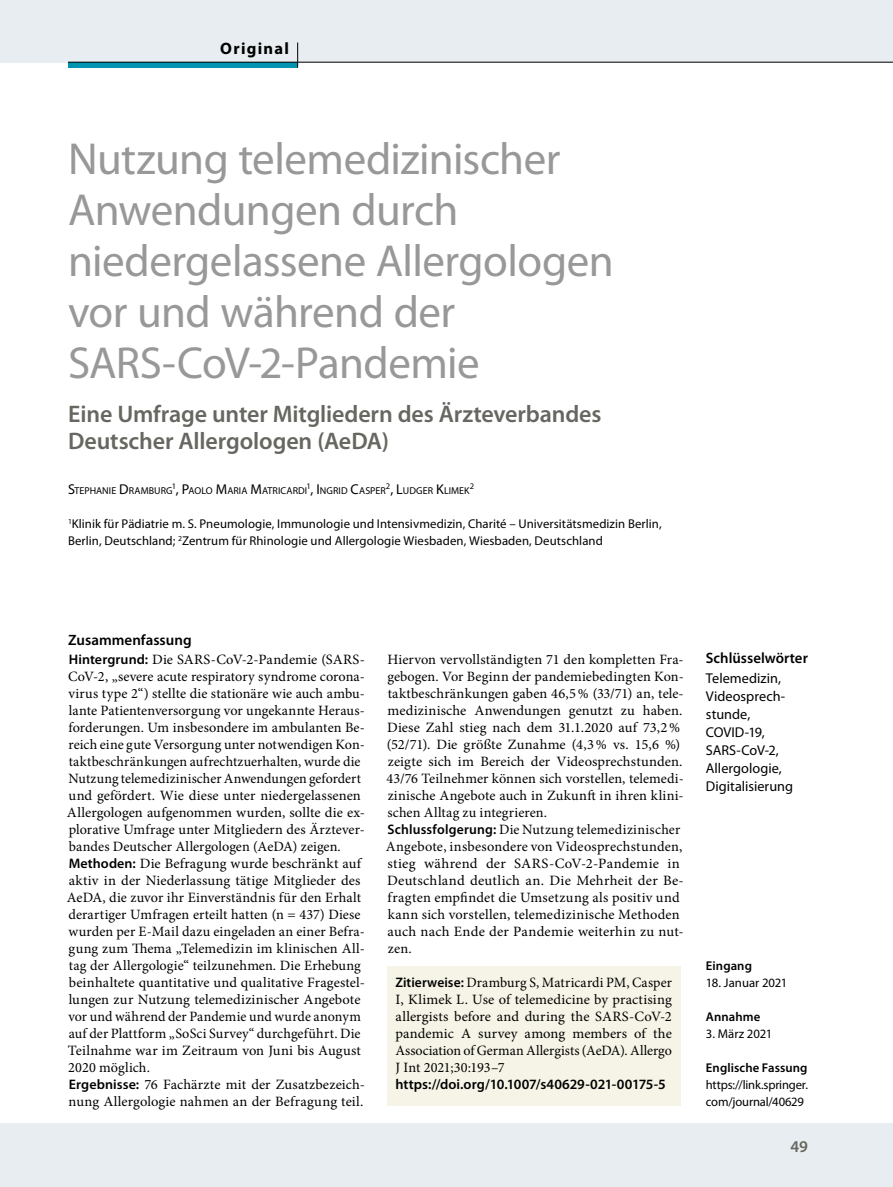
<style>
.page{position:relative;width:893px;height:1187px;background:#fff}
.page>*{position:absolute;margin:0;border:0;box-sizing:border-box;transform-origin:0 0}
.Title_1{font:45px/51px "Myriad Pro";letter-spacing:-.015em;color:#989898}
.SubTitle_x{font:600 24px/27px "Myriad Pro";letter-spacing:-.005em;color:#676660}
.t1{font:700 16.5px "Myriad Pro";letter-spacing:.08em;color:#000}
.t2{font:600 16.5px "Myriad Pro";color:#676660}
.SectionHeading_1_x{font:600 15px "Myriad Pro";color:#000}
.Keyword_Heading_x{font:600 15px "Myriad Pro";color:#000}
.Para_Dateline{font:14.25px/17px "Minion Pro";letter-spacing:.005em;color:#000}
.Keyword_x{font:14.25px/18px "Myriad Pro";letter-spacing:.005em;color:#000}
.Para_DOI{font:600 14.25px "Myriad Pro";color:#000}
.Author_SubTitle_Zusa{font:12.75px/17px "Myriad Pro";letter-spacing:.005em;color:#000}
.Tip_Para_x{font:12.75px/17px "Myriad Pro";letter-spacing:-.01em;color:#000}
.Tip_Para_bold{font:600 12.75px "Myriad Pro";letter-spacing:.005em;color:#000}
.Author_SubTitle{font:10.05px "Myriad Pro";letter-spacing:.005em;color:#000}
.s1{font-size:14.25px}
.s2{font-family:"Myriad Pro";font-weight:600;font-size:13.8px}
</style>
<div class="page">
<div style="left:0;top:0;width:893px;height:62px;background:#e7edf0"></div>
<div style="left:0;top:1123px;width:893px;height:63px;background:#e7edf0"></div>
<div style="left:387px;top:966px;width:293px;height:139px;background:#f6f4e6"></div>
<div style="left:68px;top:62px;width:230px;height:5px;background:#0094b1"></div>
<hr style="left:68px;top:62px;width:230px;height:1px;background:#000">
<hr style="left:298px;top:62px;width:595px;height:1px;background:#000">
<svg style="left:297px;top:43px;width:1px;height:24px"></svg>
<p class="t1" style="left:220px;top:37px;width:70px">Original</p>
<p class="Title_1" style="left:68px;top:133px;width:547px">Nutzung telemedizinischer<br>Anwendungen durch niedergelassene Allergologen vor und während der<br>SARS-CoV-2-Pandemie</p>
<p class="SubTitle_x" style="left:68px;top:400px;width:535px">Eine Umfrage unter Mitgliedern des Ärzteverbandes<br>Deutscher Allergologen (AeDA)</p>
<p class="Author_SubTitle" style="left:68px;top:484px;width:408px"><span class="s1">S</span>TEPHANIE <span class="s1">D</span>RAMBURG<sup>1</sup><span class="s1">, P</span>AOLO <span class="s1">M</span>ARIA <span class="s1">M</span>ATRICARDI<sup>1</sup><span class="s1">, I</span> NGRID <span class="s1">C</span>ASPER<sup>2</sup><span class="s1">, L</span>UDGER <span class="s1">K</span>LIMEK<sup>2</sup></p>
<p class="Author_SubTitle_Zusa" style="left:68px;top:514px;width:595px"><sup>1</sup>Klinik für Pädiatrie m. S. Pneumologie, Immunologie und Intensivmedizin, Charité – Universitätsmedizin Berlin,<br>Berlin, Deutschland; <sup>2</sup>Zentrum für Rhinologie und Allergologie Wiesbaden, Wiesbaden, Deutschland</p>
<p class="SectionHeading_1_x" style="left:68px;top:630px;width:125px">Zusammenfassung</p>
<p class="Para_Dateline" style="left:67px;top:650px;width:299px"><span class="s2">Hintergrund:</span> Die SARS-CoV-2-Pandemie (SARS-CoV-2, „severe acute respiratory syndrome corona&shy;virus type 2“) stellte die stationäre wie auch ambu&shy;lante Patientenversorgung vor ungekannte Heraus&shy;forderungen. Um insbesondere im ambulanten Be&shy;reich eine gute Versorgung unter notwendigen Kon&shy;taktbeschränkungen aufrechtzuerhalten, wurde die Nutzung telemedizinischer Anwendungen gefordert und gefördert. Wie diese unter niedergelassenen Allergologen aufgenommen wurden, sollte die ex&shy;plorative Umfrage unter Mitgliedern des Ärztever&shy;bandes Deutscher Allergologen (AeDA) zeigen.</p>
<p class="Para_Dateline" style="left:67px;top:854px;width:299px"><span class="s2">Methoden:</span> Die Befragung wurde beschränkt auf aktiv in der Niederlassung tätige Mitglieder des AeDA, die zuvor ihr Einverständnis für den Erhalt derartiger Umfragen erteilt hatten (n = 437) Diese wurden per E-Mail dazu eingeladen an einer Befra&shy;gung zum Thema „Telemedizin im klinischen All&shy;tag der Allergologie“ teilzunehmen. Die Erhebung beinhaltete quantitative und qualitative Fragestel&shy;lungen zur Nutzung telemedizinischer Angebote vor und während der Pandemie und wurde anonym auf der Plattform „SoSci Survey“ durchgeführt. Die Teilnahme war im Zeitraum von Juni bis August 2020 möglich.</p>
<p class="Para_Dateline" style="left:69px;top:1076px;width:298px"><span class="s2">Ergebnisse:</span> 76 Fachärzte mit der Zusatzbezeich&shy;nung Allergologie nahmen an der Befragung teil.</p>
<p class="Para_Dateline" style="left:387px;top:650px;width:299px">Hiervon vervollständigten 71 den kompletten Fra&shy;gebogen. Vor Beginn der pandemiebedingten Kon&shy;taktbeschränkungen gaben 46,5% (33/71) an, tele&shy;medizinische Anwendungen genutzt zu haben.<br>Diese Zahl stieg nach dem 31.1.2020 auf 73,2% (52/71). Die größte Zunahme (4,3% vs. 15,6 %) zeigte sich im Bereich der Videosprechstunden.<br>43/76 Teilnehmer können sich vorstellen, telemedi&shy;zinische Angebote auch in Zukunft in ihren klini&shy;schen Alltag zu integrieren.</p>
<p class="Para_Dateline" style="left:386px;top:820px;width:299px"><span class="s2">Schlussfolgerung:</span> Die Nutzung telemedizinischer Angebote, insbesondere von Videosprechstunden, stieg während der SARS-CoV-2-Pandemie in Deutschland deutlich an. Die Mehrheit der Be&shy;fragten empfindet die Umsetzung als positiv und kann sich vorstellen, telemedizinische Methoden auch nach Ende der Pandemie weiterhin zu nut&shy;zen.</p>
<p class="Para_Dateline" style="left:395px;top:974px;width:278px;text-align:justify"><span class="s2">Zitierweise:</span> Dramburg S, Matricardi PM, Casper I, Klimek L. Use of telemedicine by practising allergists before and during the SARS-CoV-2 pandemic A survey among members of the Association of German Allergists (AeDA). Allergo J Int 2021;30:193–7</p>
<p class="Para_DOI" style="left:395px;top:1075px;width:272px">https://doi.org/10.1007/s40629-021-00175-5</p>
<p class="Keyword_Heading_x" style="left:706px;top:648px;width:104px">Schlüsselwörter</p>
<p class="Keyword_x" style="left:706px;top:668px;width:89px">Telemedizin,<br>Videosprech&shy;stunde,<br>COVID-19,<br>SARS-CoV-2,<br>Allergologie,<br>Digitalisierung</p>
<p class="Tip_Para_bold" style="left:706px;top:957px;width:48px">Eingang</p>
<p class="Tip_Para_x" style="left:706px;top:974px;width:83px">18. Januar 2021</p>
<p class="Tip_Para_bold" style="left:706px;top:1008px;width:56px">Annahme</p>
<p class="Tip_Para_x" style="left:706px;top:1025px;width:68px">3. März 2021</p>
<p class="Tip_Para_bold" style="left:706px;top:1059px;width:103px">Englische Fassung</p>
<p class="Tip_Para_x" style="left:706px;top:1076px;width:104px">https://link.springer. com/journal/40629</p>
<p class="t2" style="left:790px;top:1135px;width:19px">49</p>
</div>
